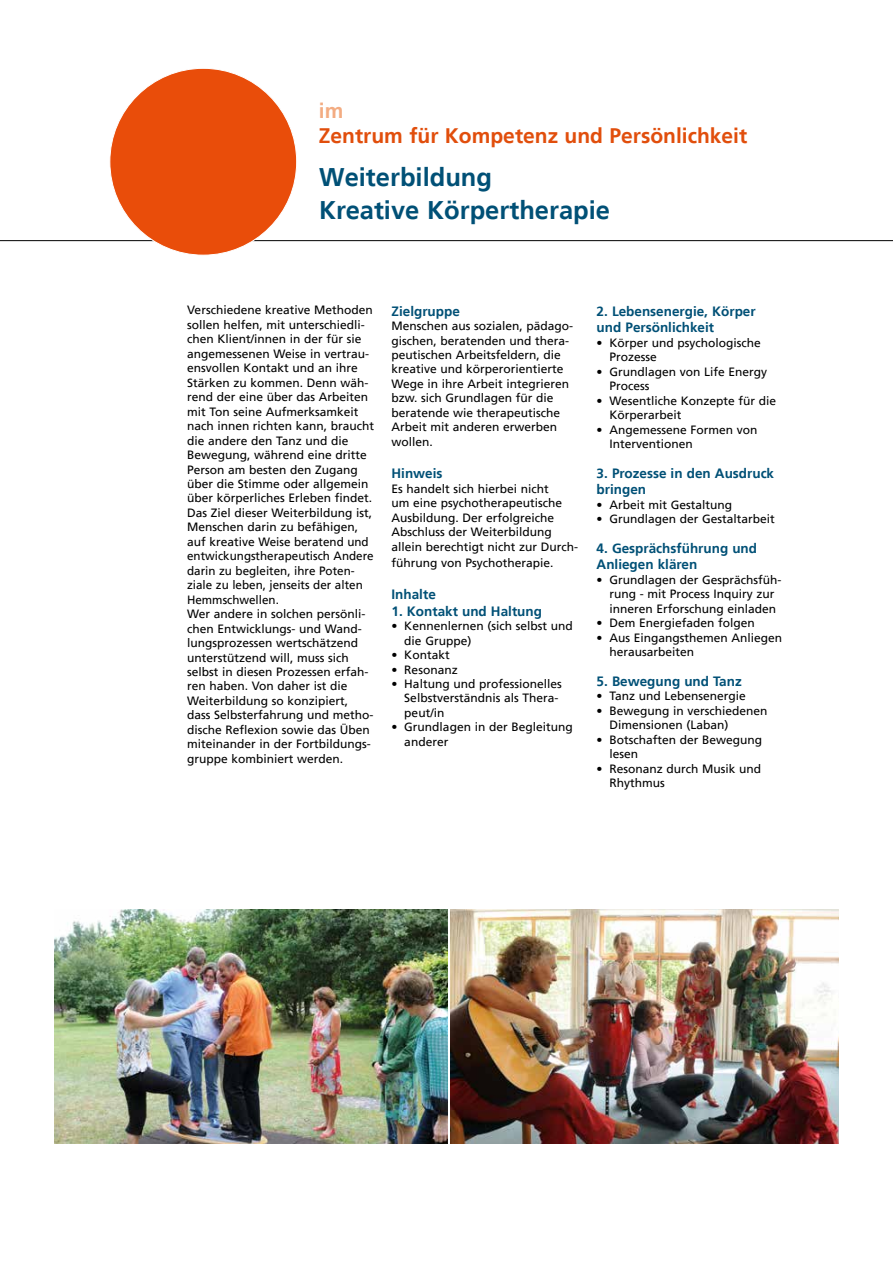
<style>
.page{position:relative;width:893px;height:1263px;background:#fff}
.page>*{position:absolute;margin:0;border:0;box-sizing:border-box;transform-origin:0 0}
.t1{font:700 25.5px/32.5px "Frutiger LT";color:#005076}
.t2{font:700 21px "Frutiger LT";color:#e14e0c}
.t3{font:700 21px "Frutiger LT";color:#f3ac82}
.t4{font:700 13.5px/16.2px "Frutiger LT";color:#005076}
.t5{font:12px/14.4px "Frutiger LT";color:#000}
</style>
<div class="page">
<hr style="left:0;top:240px;width:893px;height:1px;background:#000">
<div style="left:110px;top:68px;width:187px;height:187px;background:#e94d0a;border-radius:50%"></div>
<img style="left:54px;top:910px;width:393px;height:234px">
<img style="left:451px;top:910px;width:388px;height:233px">
<h2 class="t3" style="left:319px;top:98px;width:26px">im</h2>
<h2 class="t2" style="left:319px;top:123px;width:430px">Zentrum für Kompetenz und Persönlichkeit</h2>
<h1 class="t1" style="left:319px;top:161px;width:292px">Weiterbildung<br>Kreative Körpertherapie</h1>
<p class="t5" style="left:187px;top:303px;width:189px">Verschiedene kreative Methoden sollen helfen, mit unterschiedli&shy;chen Klient/innen in der für sie angemessenen Weise in vertrau&shy;ensvollen Kontakt und an ihre<br>Stärken zu kommen. Denn wäh&shy;rend der eine über das Arbeiten mit Ton seine Aufmerksamkeit nach innen richten kann, braucht die andere den Tanz und die<br>Bewegung, während eine dritte<br>Person am besten den Zugang über die Stimme oder allgemein über körperliches Erleben findet.<br>Das Ziel dieser Weiterbildung ist,<br>Menschen darin zu befähigen, auf kreative Weise beratend und entwickungstherapeutisch Andere darin zu begleiten, ihre Poten&shy;ziale zu leben, jenseits der alten<br>Hemmschwellen.<br>Wer andere in solchen persönli&shy;chen Entwicklungs- und Wand&shy;lungsprozessen wertschätzend unterstützend will, muss sich selbst in diesen Prozessen erfah&shy;ren haben. Von daher ist die<br>Weiterbildung so konzipiert, dass Selbsterfahrung und metho&shy;dische Reflexion sowie das Üben miteinander in der Fortbildungs&shy;gruppe kombiniert werden.</p>
<p class="t4" style="left:392px;top:303px;width:70px">Zielgruppe</p>
<p class="t5" style="left:392px;top:319px;width:183px">Menschen aus sozialen, pädago&shy;gischen, beratenden und thera&shy;peutischen Arbeitsfeldern, die kreative und körperorientierte<br>Wege in ihre Arbeit integrieren bzw. sich Grundlagen für die beratende wie therapeutische<br>Arbeit mit anderen erwerben wollen.</p>
<p class="t4" style="left:392px;top:465px;width:53px">Hinweis</p>
<p class="t5" style="left:392px;top:481px;width:188px">Es handelt sich hierbei nicht<br>um eine psychotherapeutische<br>Ausbildung. Der erfolgreiche<br>Abschluss der Weiterbildung allein berechtigt nicht zur Durch-</p>
<p class="t5" style="left:392px;top:555px;width:164px">führung von Psychotherapie.</p>
<p class="t4" style="left:392px;top:587px;width:46px">Inhalte</p>
<p class="t4" style="left:392px;top:603px;width:152px">1. Kontakt und Haltung</p>
<p class="t5" style="left:404px;top:619px;width:170px;text-indent:-13px">• Kennenlernen (sich selbst und die Gruppe)</p>
<p class="t5" style="left:392px;top:648px;width:60px">• Kontakt</p>
<p class="t5" style="left:392px;top:662px;width:68px">• Resonanz</p>
<p class="t5" style="left:404px;top:677px;width:159px;text-indent:-13px">• Haltung und professionelles<br>Selbstverständnis als Thera&shy;peut/in</p>
<p class="t5" style="left:404px;top:720px;width:170px;text-indent:-13px">• Grundlagen in der Begleitung anderer</p>
<p class="t4" style="left:597px;top:303px;width:161px">2. Lebensenergie, Körper und Persönlichkeit</p>
<p class="t5" style="left:609px;top:336px;width:153px;text-indent:-13px">• Körper und psychologische<br>Prozesse</p>
<p class="t5" style="left:609px;top:365px;width:159px;text-indent:-13px">• Grundlagen von Life Energy<br>Process</p>
<p class="t5" style="left:609px;top:393px;width:168px;text-indent:-13px">• Wesentliche Konzepte für die<br>Körperarbeit</p>
<p class="t5" style="left:609px;top:422px;width:150px;text-indent:-13px">• Angemessene Formen von<br>Interventionen</p>
<p class="t4" style="left:597px;top:465px;width:179px">3. Prozesse in den Ausdruck bringen</p>
<p class="t5" style="left:597px;top:497px;width:137px">• Arbeit mit Gestaltung</p>
<p class="t5" style="left:597px;top:512px;width:180px">• Grundlagen der Gestaltarbeit</p>
<p class="t4" style="left:597px;top:540px;width:162px">4. Gesprächsführung und<br>Anliegen klären</p>
<p class="t5" style="left:609px;top:572px;width:174px;text-indent:-13px">• Grundlagen der Gesprächsfüh&shy;rung - mit Process Inquiry zur inneren Erforschung einladen</p>
<p class="t5" style="left:597px;top:616px;width:160px">• Dem Energiefaden folgen</p>
<p class="t5" style="left:609px;top:630px;width:174px;text-indent:-13px">• Aus Eingangsthemen Anliegen herausarbeiten</p>
<p class="t4" style="left:597px;top:673px;width:147px">5. Bewegung und Tanz</p>
<p class="t5" style="left:597px;top:689px;width:151px">• Tanz und Lebensenergie</p>
<p class="t5" style="left:609px;top:703px;width:160px;text-indent:-13px">• Bewegung in verschiedenen<br>Dimensionen (Laban)</p>
<p class="t5" style="left:609px;top:732px;width:154px;text-indent:-13px">• Botschaften der Bewegung lesen</p>
<p class="t5" style="left:609px;top:761px;width:153px;text-indent:-13px">• Resonanz durch Musik und<br>Rhythmus</p>
</div>
